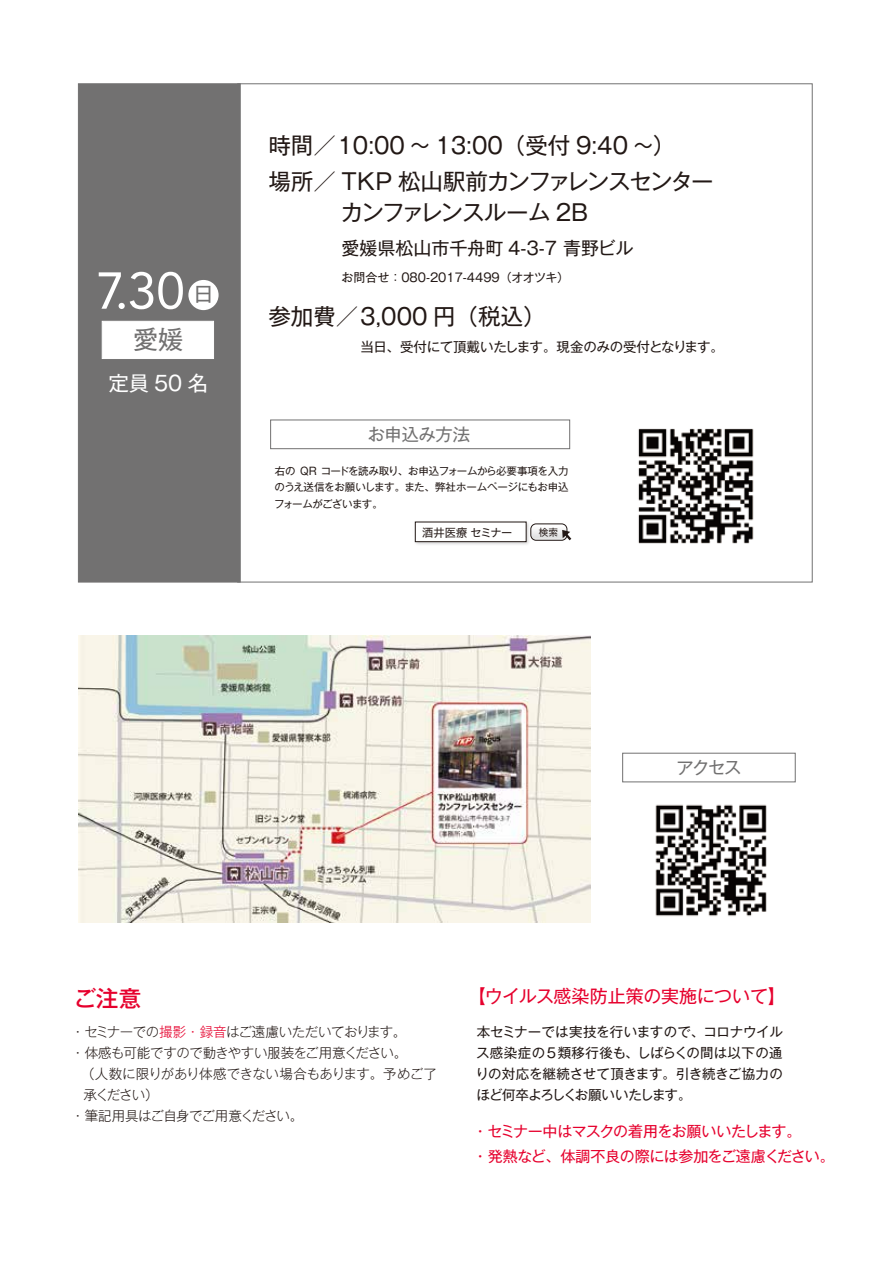
<style>
.page{position:relative;width:893px;height:1263px;background:#fff}
.page>*{position:absolute;margin:0;border:0;box-sizing:border-box;transform-origin:0 0}
.t1{font:51.3px "Avenir";color:#fff}
.t2{font:25.2px "Gothic MB101 Pro";color:#727171}
.t3{font:22.5px/36px "Gothic MB101 Pro";letter-spacing:-.01em;color:#221815}
.t4{font:22.5px "Gothic MB101 Pro";letter-spacing:-.06em;color:#221815}
.t5{font:500 22.5px "Gothic MB101 Pro";color:#e6002d}
.t6{font:20.85px "Gothic MB101 Pro";color:#727171}
.t7{font:20.4px "Gothic MB101 Pro";color:#fff}
.t8{font:18px "Gothic MB101 Pro";letter-spacing:-.01em;color:#e6002d}
.t9{font:18px "Gothic MB101 Pro";color:#221815}
.t10{font:17.25px "Gothic MB101 Pro";letter-spacing:-.025em;color:#727171}
.t11{font:15px/25.5px "Gothic MB101 Pro";letter-spacing:-.035em;color:#e6002d}
.t12{font:13.5px/21px "Gothic MB101 Pro";letter-spacing:-.025em;color:#221815;text-align:justify}
.t13{font:300 13.5px "Gothic MB101 Pro";letter-spacing:-.035em;color:#221815}
.t14{font:12px "Gothic MB101 Pro";color:#221815}
.t15{font:11.4px "Hira Kaku Std W4";letter-spacing:-.025em;color:#231815}
.t16{font:10.5px/16.5px "Gothic MB101 Pro";letter-spacing:-.035em;color:#221815;text-align:justify}
.t17{font:9.9px "Hira Kaku Std W4";color:#231815}
.s1{color:#e6002d}
</style>
<div class="page">
<div style="left:78px;top:83px;width:163px;height:499px;background:#727171;border:1px solid #727171"></div>
<div style="left:270px;top:420px;width:300px;height:29px;border:1px solid #727171"></div>
<div style="left:188px;top:280px;width:31px;height:30px;background:#fff;border-radius:50%"></div>
<div style="left:102px;top:321px;width:112px;height:38px;background:#fff"></div>
<div style="left:622px;top:753px;width:174px;height:29px;border:1px solid #727171"></div>
<img style="left:414px;top:521px;width:117px;height:24px">
<div style="left:415px;top:522px;width:111px;height:20px;background:#fff;border:1px solid #221815"></div>
<svg style="left:531px;top:524px;width:40px;height:16px"></svg>
<img style="left:78px;top:636px;width:512px;height:287px">
<img style="left:655px;top:804px;width:112px;height:113px">
<img style="left:638px;top:428px;width:116px;height:116px">
<h1 class="t1" style="left:96px;top:250px;width:90px">7.30</h1>
<h2 class="t2" style="left:133px;top:318px;width:52px">愛媛</h2>
<h3 class="t6" style="left:193px;top:276px;width:22px">日</h3>
<h3 class="t7" style="left:109px;top:366px;width:101px">定員 50 名</h3>
<h3 class="t3" style="left:268px;top:124px;width:447px">時間／10:00 ～ 13:00（受付 9:40 ～）<br>場所／ TKP 松山駅前カンファレンスセンター</h3>
<h3 class="t4" style="left:268px;top:194px;width:321px">　　 カンファレンスルーム 2B</h3>
<h3 class="t9" style="left:342px;top:233px;width:293px">愛媛県松山市千舟町 4-3-7 青野ビル</h3>
<p class="t14" style="left:342px;top:268px;width:229px">お問合せ：080-2017-4499（オオツキ）</p>
<h3 class="t3" style="left:268px;top:295px;width:279px">参加費／3,000 円（税込）</h3>
<p class="t12" style="left:361px;top:334px;width:365px">当日、受付にて頂戴いたします。現金のみの受付となります。</p>
<p class="t10" style="left:368px;top:420px;width:104px">お申込み方法</p>
<p class="t16" style="left:274px;top:461px;width:296px">右の QR コードを読み取り、お申込フォームから必要事項を入力のうえ送信をお願いします。また、弊社ホームページにもお申込フォームがございます。</p>
<p class="t15" style="left:422px;top:524px;width:92px">酒井医療 セミナー</p>
<p class="t17" style="left:539px;top:524px;width:21px">検索</p>
<p class="t10" style="left:676px;top:753px;width:67px">アクセス</p>
<h3 class="t5" style="left:74px;top:980px;width:69px">ご注意</h3>
<h3 class="t8" style="left:468px;top:981px;width:320px">【ウイルス感染防止策の実施について】</h3>
<p class="t12" style="left:475px;top:1020px;width:309px">本セミナーでは実技を行いますので、コロナウイルス感染症の5類移行後も、しばらくの間は以下の通りの対応を継続させて頂きます。引き続きご協力のほど何卒よろしくお願いいたします。</p>
<p class="t11" style="left:473px;top:1116px;width:363px">・セミナー中はマスクの着用をお願いいたします。<br>・発熱など、体調不良の際には参加をご遠慮ください。</p>
<p class="t13" style="left:71px;top:1021px;width:337px">・セミナーでの<span class="s1">撮影・録音</span>はご遠慮いただいております。</p>
<p class="t13" style="left:71px;top:1042px;width:338px">・体感も可能ですので動きやすい服装をご用意ください。</p>
<p class="t13" style="left:75px;top:1063px;width:364px">　（人数に限りがあり体感できない場合もあります。予めご了</p>
<p class="t13" style="left:84px;top:1084px;width:76px">承ください）</p>
<p class="t13" style="left:71px;top:1105px;width:234px">・筆記用具はご自身でご用意ください。</p>
</div>
